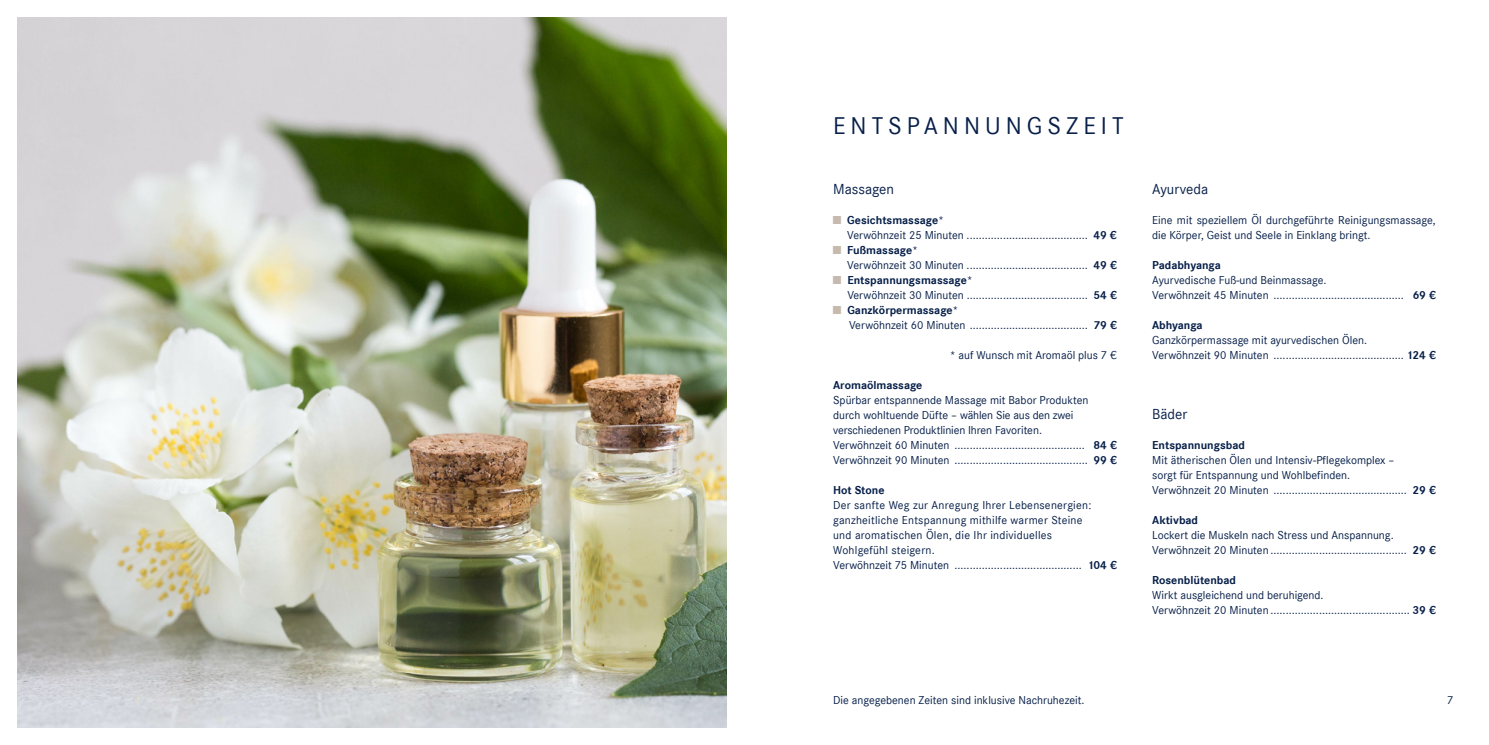
<style>
.page{position:relative;width:1489px;height:745px;background:#fff}
.page>*{position:absolute;margin:0;border:0;box-sizing:border-box;transform-origin:0 0}
.t1{font:25px "Corporate S";letter-spacing:.2em;color:#071f49}
.t2{font:15px "Corporate S";color:#071f49}
.t3{font:11.88px/15px "Corporate S";color:#071f49}
.t4{font:11.88px/15px "Corporate S";letter-spacing:.02em;color:#071f49}
.t5{font:700 11.88px "Corporate S";color:#071f49}
.s1{color:#c5baad}
.s2{font-weight:700}
</style>
<div class="page">
<img style="left:18px;top:18px;width:708px;height:708px">
<h1 class="t1" style="left:833px;top:111px;width:292px">ENTSPANNUNGSZEIT</h1>
<p class="t2" style="left:833px;top:180px;width:62px">Massagen</p>
<p class="t3" style="left:847px;top:212px;width:271px;text-indent:-14px"><span class="s1">■</span> <span class="s2">Gesichtsmassage</span>*<br>Verwöhnzeit 25 Minuten ........................................ <span class="s2">49 €</span></p>
<p class="t3" style="left:847px;top:242px;width:271px;text-indent:-14px"><span class="s1">■</span> <span class="s2">Fußmassage</span>*<br>Verwöhnzeit 30 Minuten ........................................ <span class="s2">49 €</span></p>
<p class="t3" style="left:847px;top:272px;width:271px;text-indent:-14px"><span class="s1">■</span> <span class="s2">Entspannungsmassage</span>*<br>Verwöhnzeit 30 Minuten ........................................ <span class="s2">54 €</span></p>
<p class="t3" style="left:849px;top:302px;width:269px;text-indent:-16px"><span class="s1">■</span> <span class="s2">Ganzkörpermassage</span>*<br>Verwöhnzeit 60 Minuten ....................................... <span class="s2">79 €</span></p>
<p class="t3" style="left:949px;top:347px;width:169px">* auf Wunsch mit Aromaöl plus 7 €</p>
<p class="t5" style="left:833px;top:378px;width:91px">Aromaölmassage</p>
<p class="t3" style="left:833px;top:392px;width:285px">Spürbar entspannende Massage mit Babor Produkten durch wohltuende Düfte – wählen Sie aus den zwei verschiedenen Produktlinien Ihren Favoriten.<br>Verwöhnzeit 60 Minuten ........................................... <span class="s2">84 € </span>Verwöhnzeit 90 Minuten ............................................ <span class="s2">99 €</span></p>
<p class="t5" style="left:833px;top:483px;width:53px">Hot Stone</p>
<p class="t4" style="left:833px;top:497px;width:285px">Der sanfte Weg zur Anregung Ihrer Lebensenergien: ganzheitliche Entspannung mithilfe warmer Steine<br>und aromatischen Ölen, die Ihr individuelles<br>Wohlgefühl steigern.<br>Verwöhnzeit 75 Minuten .......................................... <span class="s2">104 €</span></p>
<p class="t2" style="left:1152px;top:180px;width:57px">Ayurveda</p>
<p class="t3" style="left:1152px;top:212px;width:285px">Eine mit speziellem Öl durchgeführte Reinigungsmassage, die Körper, Geist und Seele in Einklang bringt.</p>
<p class="t5" style="left:1152px;top:258px;width:70px">Padabhyanga</p>
<p class="t3" style="left:1152px;top:272px;width:285px">Ayurvedische Fuß-und Beinmassage.<br>Verwöhnzeit 45 Minuten ........................................... <span class="s2">69 €</span></p>
<p class="t5" style="left:1152px;top:318px;width:52px">Abhyanga</p>
<p class="t3" style="left:1152px;top:332px;width:285px">Ganzkörpermassage mit ayurvedischen Ölen.<br>Verwöhnzeit 90 Minuten ........................................... <span class="s2">124 €</span></p>
<p class="t2" style="left:1152px;top:405px;width:37px">Bäder</p>
<p class="t5" style="left:1152px;top:438px;width:94px">Entspannungsbad</p>
<p class="t3" style="left:1152px;top:452px;width:285px">Mit ätherischen Ölen und Intensiv-Pflegekomplex –<br>sorgt für Entspannung und Wohlbefinden.<br>Verwöhnzeit 20 Minuten ............................................ <span class="s2">29 €</span></p>
<p class="t5" style="left:1152px;top:513px;width:47px">Aktivbad</p>
<p class="t3" style="left:1152px;top:527px;width:285px">Lockert die Muskeln nach Stress und Anspannung.<br>Verwöhnzeit 20 Minuten ............................................. <span class="s2">29 €</span></p>
<p class="t5" style="left:1152px;top:573px;width:85px">Rosenblütenbad</p>
<p class="t3" style="left:1152px;top:587px;width:285px">Wirkt ausgleichend und beruhigend.<br>Verwöhnzeit 20 Minuten .............................................. <span class="s2">39 €</span></p>
<p class="t3" style="left:833px;top:692px;width:253px">Die angegebenen Zeiten sind inklusive Nachruhezeit.</p>
<p class="t3" style="left:1446px;top:692px;width:8px">7</p>
</div>
